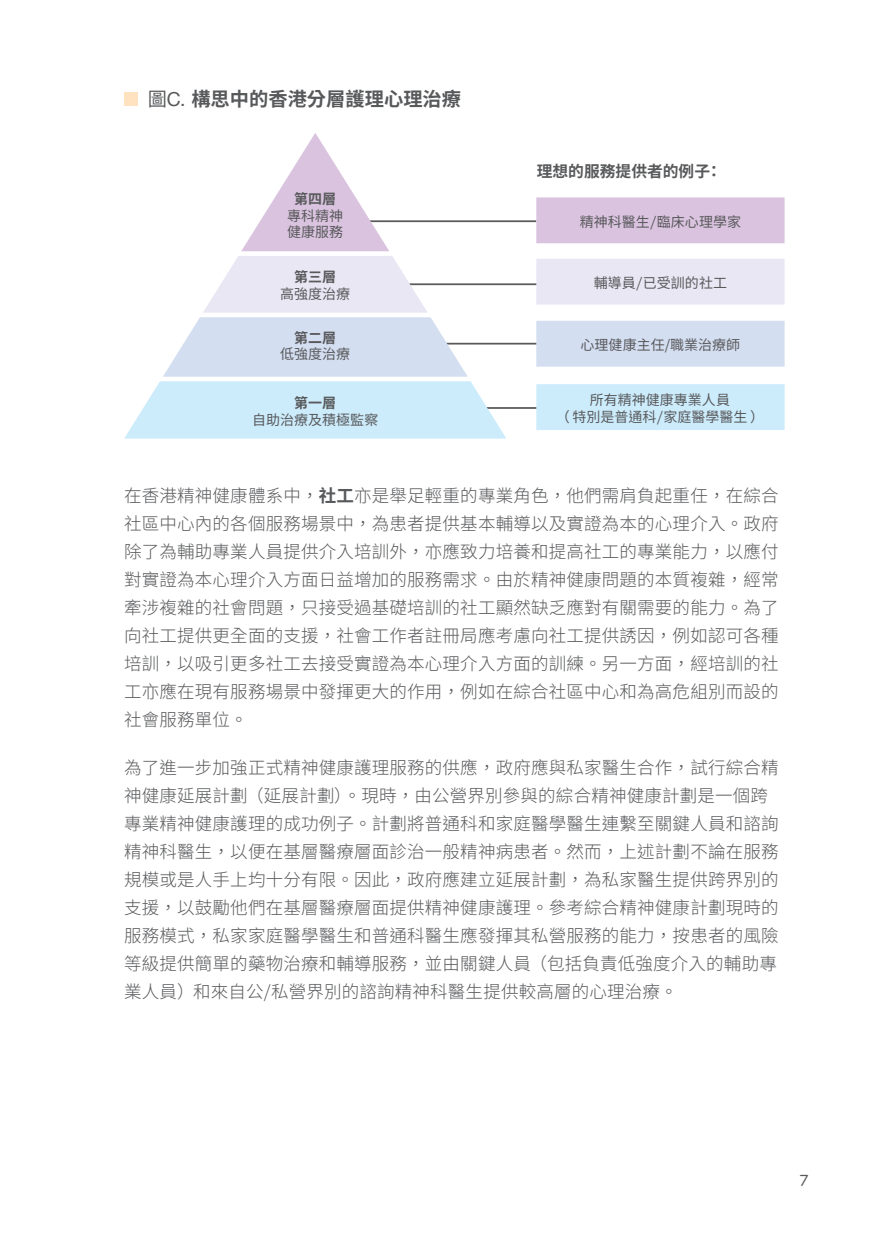
<style>
.page{position:relative;width:874px;height:1241px;background:#fff}
.page>*{position:absolute;margin:0;border:0;box-sizing:border-box;transform-origin:0 0}
.t1{font:700 19.25px "Noto Sans CJ Ktc";color:#58595b}
.t2{font:300 17.5px/28px "Noto Sans HK";letter-spacing:.01em;color:#58595b;text-align:justify}
.t3{font:17.5px "Hero";color:#58595b}
.t4{font:700 15.75px "Noto Sans CJ Ktc";color:#58595b}
.t5{font:14px/16.8px "Noto Sans CJ Ktc";color:#58595b}
.t6{font:700 14px "Noto Sans CJ Ktc";color:#58595b}
.s1{font-weight:400}
.s2{font-family:"Helvetica Neue";font-weight:400}
.s3{font-weight:700}
</style>
<div class="page">
<div style="left:536px;top:259px;width:248px;height:45px;background:#eae7f4"></div>
<div style="left:536px;top:321px;width:248px;height:45px;background:#d4def1"></div>
<div style="left:536px;top:384px;width:248px;height:46px;background:#ccecfc"></div>
<hr style="left:420px;top:407px;width:116px;height:2px;background:#58595b">
<hr style="left:420px;top:343px;width:116px;height:1px;background:#58595b">
<hr style="left:361px;top:220px;width:175px;height:2px;background:#58595b">
<hr style="left:400px;top:283px;width:136px;height:2px;background:#58595b">
<svg style="left:125px;top:133px;width:381px;height:305px"></svg>
<div style="left:536px;top:197px;width:248px;height:46px;background:#dac3df"></div>
<div style="left:124px;top:92px;width:14px;height:14px;background:#ffe3c1"></div>
<p class="t1" style="left:148px;top:88px;width:314px"><span class="s1">圖</span><span class="s2">C.</span> 構思中的香港分層護理心理治療</p>
<p class="t6" style="left:294px;top:191px;width:43px">第四層</p>
<p class="t5" style="left:287px;top:207px;width:57px">專科精神健康服務</p>
<p class="t6" style="left:294px;top:269px;width:43px">第三層</p>
<p class="t5" style="left:280px;top:285px;width:71px">高強度治療</p>
<p class="t6" style="left:294px;top:329px;width:43px">第二層</p>
<p class="t5" style="left:280px;top:346px;width:71px">低強度治療</p>
<p class="t6" style="left:294px;top:395px;width:43px">第一層</p>
<p class="t5" style="left:252px;top:411px;width:127px">自助治療及積極監察</p>
<p class="t4" style="left:536px;top:162px;width:187px">理想的服務提供者的例子：</p>
<p class="t5" style="left:579px;top:213px;width:162px">精神科醫生/臨床心理學家</p>
<p class="t5" style="left:593px;top:275px;width:134px">輔導員/已受訓的社工</p>
<p class="t5" style="left:580px;top:337px;width:161px">心理健康主任/職業治療師</p>
<p class="t5" style="left:555px;top:391px;width:210px;text-align:center">所有精神健康專業人員<br>（ 特別是普通科/家庭醫學醫生 ）</p>
<p class="t2" style="left:124px;top:482px;width:655px">在香港精神健康體系中，<span class="s3">社工</span>亦是舉足輕重的專業角色，他們需肩負起重任，在綜合社區中心內的各個服務場景中，為患者提供基本輔導以及實證為本的心理介入。政府除了為輔助專業人員提供介入培訓外，亦應致力培養和提高社工的專業能力，以應付對實證為本心理介入方面日益增加的服務需求。由於精神健康問題的本質複雜，經常牽涉複雜的社會問題，只接受過基礎培訓的社工顯然缺乏應對有關需要的能力。為了向社工提供更全面的支援，社會工作者註冊局應考慮向社工提供誘因，例如認可各種培訓，以吸引更多社工去接受實證為本心理介入方面的訓練。另一方面，經培訓的社工亦應在現有服務場景中發揮更大的作用，例如在綜合社區中心和為高危組別而設的社會服務單位。</p>
<p class="t2" style="left:124px;top:754px;width:655px;text-align:left">為了進一步加強正式精神健康護理服務的供應，政府應與私家醫生合作，試行綜合精神健康延展計劃（延展計劃）。現時，由公營界別參與的綜合精神健康計劃是一個跨專業精神健康護理的成功例子。計劃將普通科和家庭醫學醫生連繫至關鍵人員和諮詢精神科醫生，以便在基層醫療層面診治一般精神病患者。然而，上述計劃不論在服務規模或是人手上均十分有限。因此，政府應建立延展計劃，為私家醫生提供跨界別的支援，以鼓勵他們在基層醫療層面提供精神健康護理。參考綜合精神健康計劃現時的服務模式，私家家庭醫學醫生和普通科醫生應發揮其私營服務的能力，按患者的風險等級提供簡單的藥物治療和輔導服務，並由關鍵人員（包括負責低強度介入的輔助專業人員）和來自公/私營界別的諮詢精神科醫生提供較高層的心理治療。</p>
<p class="t3" style="left:799px;top:1171px;width:11px">7</p>
</div>
